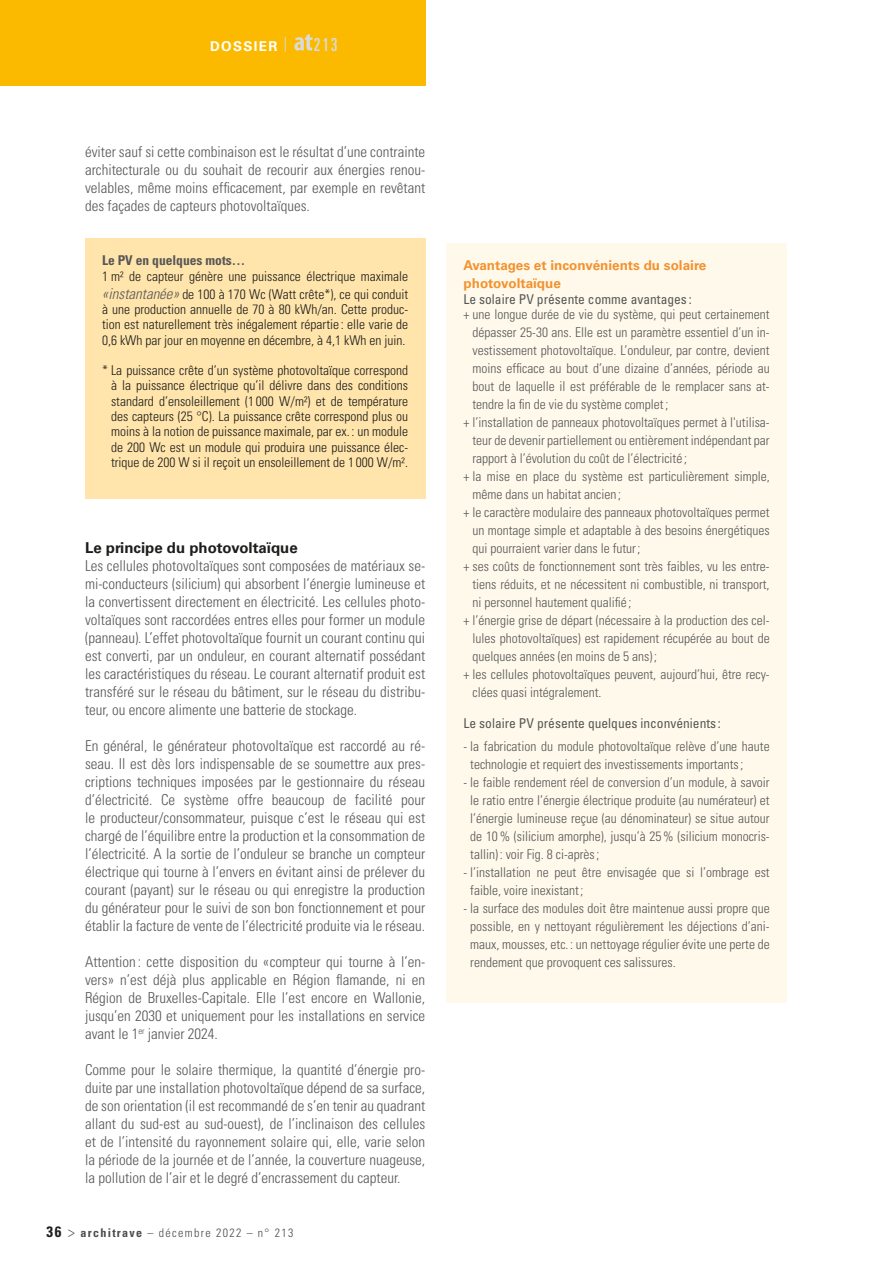
<style>
.page{position:relative;width:893px;height:1263px;background:#fff}
.page>*{position:absolute;margin:0;border:0;box-sizing:border-box;transform-origin:0 0}
.t1{font:ultra-condensed 18px "Univers LT Std";color:#dadada}
.t2{font:300 condensed 15px/18px "Univers LT Std";color:#575756;text-align:justify}
.t3{font:700 15px "Univers LT Std";color:#1d1d1b}
.t4{font:300 condensed 13.5px/18px "Univers LT Std";color:#575756}
.t5{font:300 condensed 13.5px/15.3px "Univers LT Std";color:#1d1d1b;text-align:justify}
.t6{font:condensed 13.5px "Univers LT Std";color:#575756}
.t7{font:700 13.5px/18px "Univers LT Std";color:#f3922e}
.t8{font:700 condensed 13.5px "Univers LT Std";color:#575756}
.t9{font:700 13.5px "Univers LT Std";letter-spacing:.1em;color:#fff}
.t10{font:300 condensed 12px "Univers LT Std";letter-spacing:.11em;color:#4b4b4a}
.s1{font-style:italic;font-size:15px;color:#575756}
.s2{font-weight:700;font-size:15px;color:#1d1d1b}
.s3{font-size:15px}
.s4{font-weight:700}
</style>
<div class="page">
<div style="left:85px;top:239px;width:340px;height:260px;background:#ffe4ab"></div>
<div style="left:446px;top:244px;width:341px;height:759px;background:#fff9ec"></div>
<div style="left:0;top:0;width:425px;height:85px;background:#fbba00"></div>
<svg style="left:294px;top:34px;width:18px;height:17px"></svg>
<p class="t9" style="left:210px;top:38px;width:79px">DOSSIER <sup>|</sup></p>
<p class="t1" style="left:314px;top:34px;width:25px">213</p>
<p class="t2" style="left:85px;top:143px;width:342px">éviter sauf si cette combinaison est le résultat d’une contrainte architecturale ou du souhait de recourir aux énergies renou&shy;velables, même moins efficacement, par exemple en revêtant des façades de capteurs photovoltaïques.</p>
<p class="t8" style="left:102px;top:252px;width:145px">Le PV en quelques mots…</p>
<p class="t5" style="left:102px;top:267px;width:308px;line-height:18px">1 m² de capteur génère une puissance électrique maximale <span class="s1">«instantanée»</span> de 100 à 170 Wc (Watt crête*), ce qui conduit</p>
<p class="t5" style="left:102px;top:302px;width:308px">à une production annuelle de 70 à 80 kWh/an. Cette produc&shy;tion est naturellement très inégalement répartie : elle varie de 0,6 kWh par jour en moyenne en décembre, à 4,1 kWh en juin.</p>
<p class="t5" style="left:111px;top:363px;width:299px;text-indent:-9px">* La puissance crête d’un système photovoltaïque correspond à la puissance électrique qu’il délivre dans des conditions standard d’ensoleillement (1 000 W/m²) et de température des capteurs (25 °C). La puissance crête correspond plus ou moins à la notion de puissance maximale, par ex. : un module de 200 Wc est un module qui produira une puissance élec&shy;trique de 200 W si il reçoit un ensoleillement de 1 000 W/m².</p>
<p class="t3" style="left:85px;top:539px;width:214px">Le principe du photovoltaïque</p>
<p class="t2" style="left:85px;top:557px;width:342px">Les cellules photovoltaïques sont composées de matériaux se&shy;mi-conducteurs (silicium) qui absorbent l’énergie lumineuse et la convertissent directement en électricité. Les cellules photo&shy;voltaïques sont raccordées entres elles pour former un module (panneau). L’effet photovoltaïque fournit un courant continu qui est converti, par un onduleur, en courant alternatif possédant les caractéristiques du réseau. Le courant alternatif produit est transféré sur le réseau du bâtiment, sur le réseau du distribu&shy;teur, ou encore alimente une batterie de stockage.</p>
<p class="t2" style="left:85px;top:737px;width:342px">En général, le générateur photovoltaïque est raccordé au ré&shy;seau. Il est dès lors indispensable de se soumettre aux pres&shy;criptions techniques imposées par le gestionnaire du réseau d’électricité. Ce système offre beaucoup de facilité pour le producteur/consommateur, puisque c’est le réseau qui est chargé de l’équilibre entre la production et la consommation de l’électricité. A la sortie de l’onduleur se branche un compteur électrique qui tourne à l’envers en évitant ainsi de prélever du courant (payant) sur le réseau ou qui enregistre la production du générateur pour le suivi de son bon fonctionnement et pour établir la facture de vente de l’électricité produite via le réseau.</p>
<p class="t2" style="left:85px;top:953px;width:342px">Attention : cette disposition du «compteur qui tourne à l’en&shy;vers» n’est déjà plus applicable en Région flamande, ni en Région de Bruxelles-Capitale. Elle l’est encore en Wallonie, jusqu’en 2030 et uniquement pour les installations en service avant le 1<sup>er</sup> janvier 2024.</p>
<p class="t2" style="left:85px;top:1061px;width:342px">Comme pour le solaire thermique, la quantité d’énergie pro&shy;duite par une installation photovoltaïque dépend de sa surface, de son orientation (il est recommandé de s’en tenir au quadrant allant du sud-est au sud-ouest), de l’inclinaison des cellules et de l’intensité du rayonnement solaire qui, elle, varie selon la période de la journée et de l’année, la couverture nuageuse, la pollution de l’air et le degré d’encrassement du capteur.</p>
<p class="t10" style="left:47px;top:1226px;width:248px"><span class="s2">36</span> <span class="s3">&gt;</span> <span class="s4">architrave</span> – décembre 2022 – n° 213</p>
<p class="t7" style="left:463px;top:257px;width:244px">Avantages et inconvénients du solaire photovoltaïque</p>
<p class="t6" style="left:463px;top:290px;width:230px">Le solaire PV présente comme avantages :</p>
<p class="t4" style="left:463px;top:305px;width:308px">+ une longue durée de vie du système, qui peut certainement</p>
<p class="t4" style="left:472px;top:323px;width:299px">dépasser 25-30 ans. Elle est un paramètre essentiel d’un in-</p>
<p class="t4" style="left:472px;top:341px;width:299px">vestissement photovoltaïque. L’onduleur, par contre, devient</p>
<p class="t4" style="left:472px;top:359px;width:299px">moins efficace au bout d’une dizaine d’années, période au</p>
<p class="t4" style="left:472px;top:377px;width:299px">bout de laquelle il est préférable de le remplacer sans at-</p>
<p class="t4" style="left:472px;top:395px;width:197px">tendre la fin de vie du système complet;</p>
<p class="t4" style="left:463px;top:413px;width:308px">+ l’installation de panneaux photovoltaïques permet à l'utilisa-</p>
<p class="t4" style="left:472px;top:431px;width:299px">teur de devenir partiellement ou entièrement indépendant par</p>
<p class="t4" style="left:472px;top:449px;width:216px">rapport à l’évolution du coût de l’électricité ;</p>
<p class="t4" style="left:463px;top:467px;width:308px">+ la mise en place du système est particulièrement simple,</p>
<p class="t4" style="left:472px;top:485px;width:150px">même dans un habitat ancien ;</p>
<p class="t4" style="left:463px;top:503px;width:308px">+ le caractère modulaire des panneaux photovoltaïques permet</p>
<p class="t4" style="left:472px;top:521px;width:299px">un montage simple et adaptable à des besoins énergétiques</p>
<p class="t4" style="left:472px;top:539px;width:170px">qui pourraient varier dans le futur;</p>
<p class="t4" style="left:463px;top:557px;width:308px">+ ses coûts de fonctionnement sont très faibles, vu les entre-</p>
<p class="t4" style="left:472px;top:575px;width:299px">tiens réduits, et ne nécessitent ni combustible, ni transport,</p>
<p class="t4" style="left:472px;top:593px;width:161px">ni personnel hautement qualifié ;</p>
<p class="t4" style="left:463px;top:611px;width:308px">+ l’énergie grise de départ (nécessaire à la production des cel-</p>
<p class="t4" style="left:472px;top:629px;width:299px">lules photovoltaïques) est rapidement récupérée au bout de</p>
<p class="t4" style="left:472px;top:647px;width:186px">quelques années (en moins de 5 ans) ;</p>
<p class="t4" style="left:463px;top:665px;width:308px">+ les cellules photovoltaïques peuvent, aujourd’hui, être recy-</p>
<p class="t4" style="left:472px;top:683px;width:130px">clées quasi intégralement.</p>
<p class="t6" style="left:463px;top:714px;width:259px">Le solaire PV présente quelques inconvénients :</p>
<p class="t4" style="left:470px;top:737px;width:301px;text-indent:-7px">- la fabrication du module photovoltaïque relève d’une haute technologie et requiert des investissements importants;</p>
<p class="t4" style="left:470px;top:773px;width:301px;text-align:justify;text-indent:-7px">- le faible rendement réel de conversion d’un module, à savoir le ratio entre l’énergie électrique produite (au numérateur) et l’énergie lumineuse reçue (au dénominateur) se situe autour de 10% (silicium amorphe), jusqu’à 25% (silicium monocris&shy;tallin) : voir Fig. 8 ci-après;</p>
<p class="t4" style="left:470px;top:863px;width:301px;text-indent:-7px">- l’installation ne peut être envisagée que si l’ombrage est faible, voire inexistant;</p>
<p class="t4" style="left:470px;top:899px;width:301px;text-align:justify;text-indent:-7px">- la surface des modules doit être maintenue aussi propre que possible, en y nettoyant régulièrement les déjections d’ani&shy;maux, mousses, etc. : un nettoyage régulier évite une perte de rendement que provoquent ces salissures.</p>
</div>
